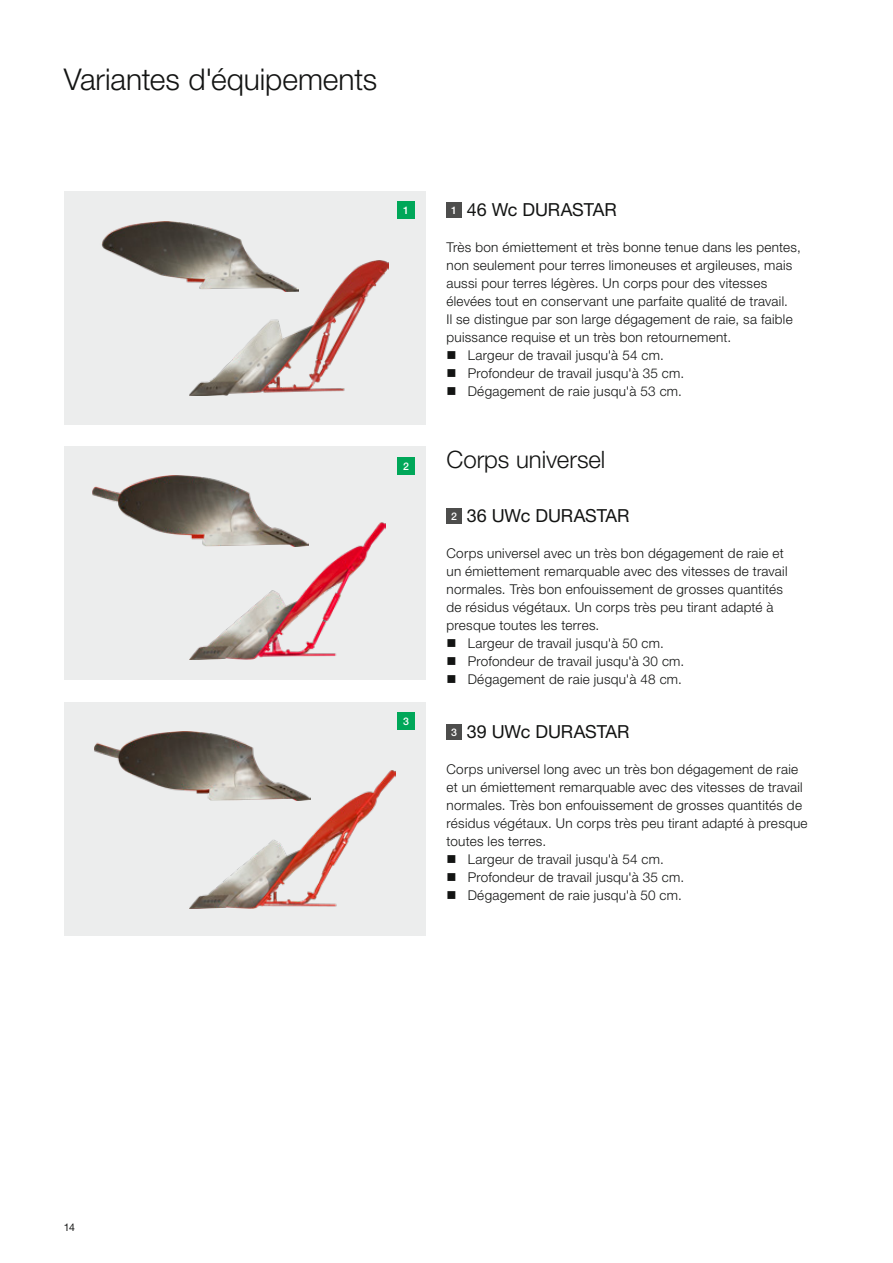
<style>
.page{position:relative;width:893px;height:1263px;background:#fff}
.page>*{position:absolute;margin:0;border:0;box-sizing:border-box;transform-origin:0 0}
.t1{font:300 30px "Helvetica Neue LTW1 G";letter-spacing:-.005em;color:#131413}
.t2{font:300 24px "Helvetica Neue LTW1 G";color:#131413}
.t3{font:18px "Helvetica Neue LTW1 G";letter-spacing:-.005em;color:#131413}
.t4{font:300 13.5px/18px "Helvetica Neue LTW1 G";letter-spacing:.02em;color:#131413}
.t5{font:500 10.5px "Helvetica Neue LTW1 G";color:#fff}
.t6{font:10.5px "Helvetica Neue LTW1 G";color:#131413}
.s1{font-weight:500;font-size:10.5px;color:#fff}
</style>
<div class="page">
<div style="left:64px;top:191px;width:361px;height:234px;background:#eceded"></div>
<div style="left:64px;top:446px;width:361px;height:234px;background:#eceded"></div>
<div style="left:64px;top:702px;width:361px;height:233px;background:#eceded"></div>
<img style="left:92px;top:476px;width:173px;height:60px">
<img style="left:189px;top:523px;width:197px;height:136px">
<img style="left:94px;top:731px;width:166px;height:60px">
<img style="left:190px;top:770px;width:205px;height:138px">
<img style="left:101px;top:221px;width:151px;height:62px">
<img style="left:190px;top:260px;width:199px;height:135px">
<div style="left:398px;top:712px;width:17px;height:17px;background:#00a759"></div>
<div style="left:398px;top:458px;width:17px;height:17px;background:#00a759"></div>
<div style="left:398px;top:202px;width:17px;height:17px;background:#00a759"></div>
<div style="left:446px;top:202px;width:16px;height:16px;background:#4d4d4c"></div>
<div style="left:446px;top:508px;width:16px;height:16px;background:#4d4d4c"></div>
<div style="left:446px;top:724px;width:16px;height:16px;background:#4d4d4c"></div>
<h1 class="t1" style="left:64px;top:61px;width:315px">Variantes d'équipements</h1>
<p class="t5" style="left:403px;top:204px;width:7px">1</p>
<h3 class="t3" style="left:451px;top:199px;width:167px"><span class="s1">1</span> 46 Wc DURASTAR</h3>
<p class="t4" style="left:446px;top:238px;width:356px">Très bon émiettement et très bonne tenue dans les pentes, non seulement pour terres limoneuses et argileuses, mais aussi pour terres légères. Un corps pour des vitesses élevées tout en conservant une parfaite qualité de travail.<br>Il se distingue par son large dégagement de raie, sa faible puissance requise et un très bon retournement.</p>
<p class="t4" style="left:446px;top:346px;width:219px">■ Largeur de travail jusqu'à 54 cm.</p>
<p class="t4" style="left:446px;top:364px;width:239px">■ Profondeur de travail jusqu'à 35 cm.</p>
<p class="t4" style="left:446px;top:382px;width:237px">■ Dégagement de raie jusqu'à 53 cm.</p>
<p class="t5" style="left:403px;top:460px;width:7px">2</p>
<p class="t5" style="left:403px;top:714px;width:7px">3</p>
<h2 class="t2" style="left:446px;top:445px;width:160px">Corps universel</h2>
<h3 class="t3" style="left:451px;top:505px;width:180px"><span class="s1">2</span> 36 UWc DURASTAR</h3>
<p class="t4" style="left:446px;top:544px;width:342px">Corps universel avec un très bon dégagement de raie et un émiettement remarquable avec des vitesses de travail normales. Très bon enfouissement de grosses quantités de résidus végétaux. Un corps très peu tirant adapté à presque toutes les terres.</p>
<p class="t4" style="left:446px;top:634px;width:219px">■ Largeur de travail jusqu'à 50 cm.</p>
<p class="t4" style="left:446px;top:652px;width:239px">■ Profondeur de travail jusqu'à 30 cm.</p>
<p class="t4" style="left:446px;top:670px;width:237px">■ Dégagement de raie jusqu'à 48 cm.</p>
<h3 class="t3" style="left:451px;top:721px;width:180px"><span class="s1">3</span> 39 UWc DURASTAR</h3>
<p class="t4" style="left:446px;top:760px;width:363px">Corps universel long avec un très bon dégagement de raie et un émiettement remarquable avec des vitesses de travail normales. Très bon enfouissement de grosses quantités de résidus végétaux. Un corps très peu tirant adapté à presque toutes les terres.</p>
<p class="t4" style="left:446px;top:850px;width:219px">■ Largeur de travail jusqu'à 54 cm.</p>
<p class="t4" style="left:446px;top:868px;width:239px">■ Profondeur de travail jusqu'à 35 cm.</p>
<p class="t4" style="left:446px;top:886px;width:237px">■ Dégagement de raie jusqu'à 50 cm.</p>
<p class="t6" style="left:64px;top:1220px;width:13px">14</p>
</div>
